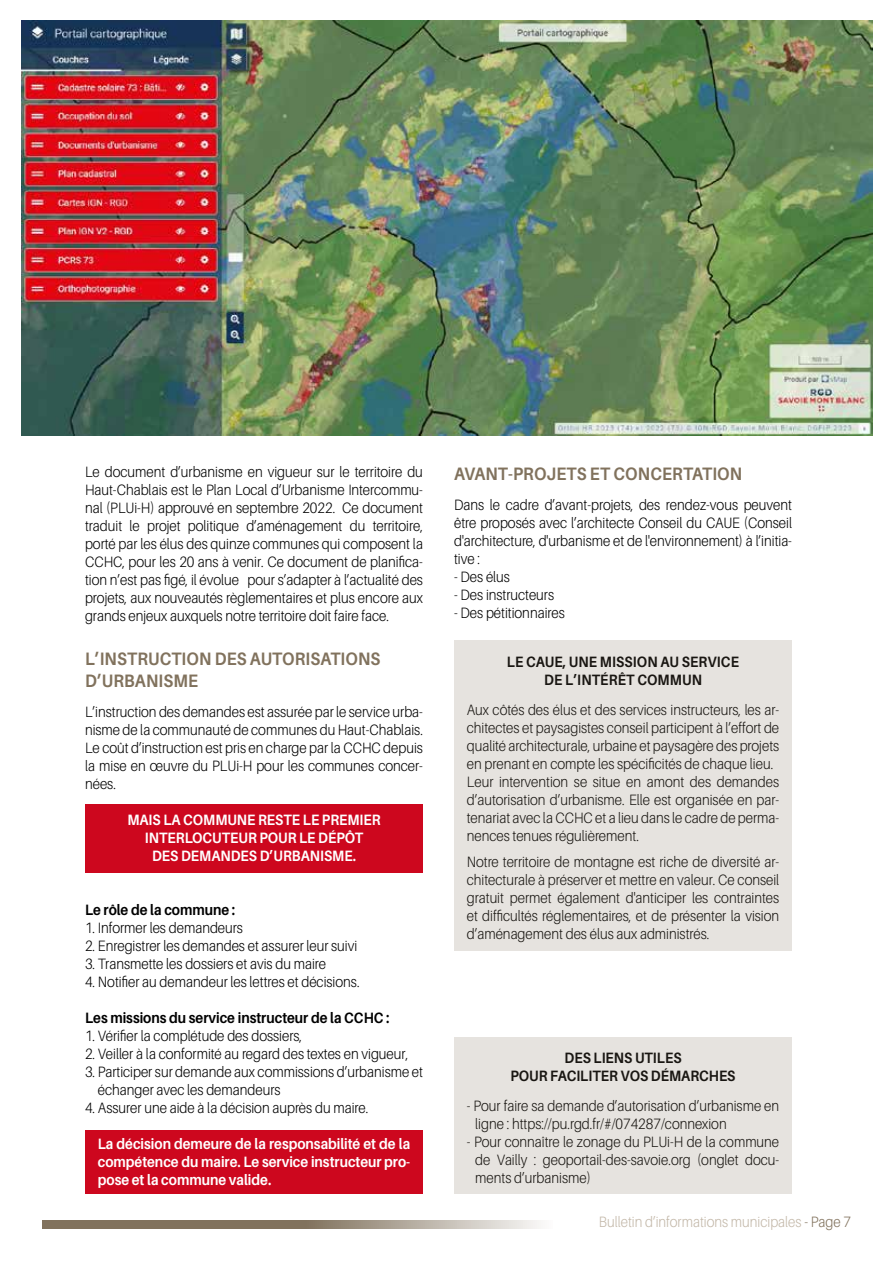
<style>
.page{position:relative;width:893px;height:1263px;background:#fff}
.page>*{position:absolute;margin:0;border:0;box-sizing:border-box;transform-origin:0 0}
.t1{font:700 18px/21.6px "Aileron";letter-spacing:.01em;color:#81725d;scale:.9 1}
.t2{font:300 15px/18px "Aileron";color:#000;text-align:justify;scale:.9 1}
.t3{font:700 15px/18px "Aileron";color:#fff;text-align:center;scale:.9 1}
.t4{font:700 15px/18px "Aileron";color:#000;text-align:center;scale:.9 1}
.t5{font:300 15px "Aileron";color:#c3b8a9;scale:.9 1}
.s1{color:#81725d}
</style>
<div class="page">
<div style="left:85px;top:1130px;width:338px;height:64px;background:#cd071e"></div>
<div style="left:85px;top:805px;width:338px;height:68px;background:#cd071e"></div>
<svg style="left:43px;top:1220px;width:498px;height:9px;background:#9c9180"></svg>
<div style="left:454px;top:640px;width:338px;height:310px;background:#e6e3df"></div>
<img style="left:21px;top:21px;width:851px;height:414px">
<div style="left:454px;top:1037px;width:338px;height:157px;background:#e6e3df"></div>
<p class="t2" style="left:85px;top:463px;width:377px">Le document d’urbanisme en vigueur sur le territoire du Haut-Chablais est le Plan Local d’Urbanisme Intercommu&shy;nal (PLUi-H) approuvé en septembre 2022. Ce document traduit le projet politique d’aménagement du territoire, porté par les élus des quinze communes qui composent la CCHC, pour les 20 ans à venir. Ce document de planifica&shy;tion n’est pas figé, il évolue pour s’adapter à l’actualité des projets, aux nouveautés règlementaires et plus encore aux grands enjeux auxquels notre territoire doit faire face.</p>
<p class="t1" style="left:85px;top:648px;width:330px">L’INSTRUCTION DES AUTORISATIONS<br>D’URBANISME</p>
<p class="t2" style="left:85px;top:703px;width:377px">L’instruction des demandes est assurée par le service urba&shy;nisme de la communauté de communes du Haut-Chablais.<br>Le coût d’instruction est pris en charge par la CCHC depuis la mise en œuvre du PLUi-H pour les communes concer&shy;nées.</p>
<p class="t3" style="left:127px;top:811px;width:283px">MAIS LA COMMUNE RESTE LE PREMIER<br>INTERLOCUTEUR POUR LE DÉPÔT<br>DES DEMANDES D’URBANISME.</p>
<p class="t4" style="left:85px;top:901px;width:168px">Le rôle de la commune :</p>
<p class="t2" style="left:85px;top:919px;width:177px">1. Informer les demandeurs</p>
<p class="t2" style="left:85px;top:937px;width:304px">2. Enregistrer les demandes et assurer leur suivi</p>
<p class="t2" style="left:85px;top:955px;width:269px">3. Transmette les dossiers et avis du maire</p>
<p class="t2" style="left:85px;top:973px;width:307px">4. Notifier au demandeur les lettres et décisions.</p>
<p class="t4" style="left:85px;top:1009px;width:340px">Les missions du service instructeur de la CCHC :</p>
<p class="t2" style="left:85px;top:1027px;width:243px">1. Vérifier la complétude des dossiers,</p>
<p class="t2" style="left:85px;top:1045px;width:361px">2. Veiller à la conformité au regard des textes en vigueur,</p>
<p class="t2" style="left:98px;top:1063px;width:363px;text-indent:-13px">3. Participer sur demande aux commissions d’urbanisme et échanger avec les demandeurs</p>
<p class="t2" style="left:85px;top:1099px;width:316px">4. Assurer une aide à la décision auprès du maire.</p>
<p class="t3" style="left:98px;top:1135px;width:349px;text-align:justify">La décision demeure de la responsabilité et de la compétence du maire. Le service instructeur pro&shy;pose et la commune valide.</p>
<p class="t1" style="left:454px;top:463px;width:322px">AVANT-PROJETS ET CONCERTATION</p>
<p class="t2" style="left:454px;top:495px;width:377px">Dans le cadre d’avant-projets, des rendez-vous peuvent être proposés avec l’architecte Conseil du CAUE (Conseil d'architecture, d'urbanisme et de l'environnement) à l’initia&shy;tive :</p>
<p class="t2" style="left:454px;top:567px;width:64px">- Des élus</p>
<p class="t2" style="left:454px;top:585px;width:113px">- Des instructeurs</p>
<p class="t2" style="left:454px;top:603px;width:125px">- Des pétitionnaires</p>
<p class="t4" style="left:507px;top:653px;width:259px">LE CAUE, UNE MISSION AU SERVICE<br>DE L’INTÉRÊT COMMUN</p>
<p class="t2" style="left:467px;top:701px;width:349px;text-align:left">Aux côtés des élus et des services instructeurs, les ar&shy;chitectes et paysagistes conseil participent à l’effort de qualité architecturale, urbaine et paysagère des projets en prenant en compte les spécificités de chaque lieu.<br>Leur intervention se situe en amont des demandes d’autorisation d’urbanisme. Elle est organisée en par&shy;tenariat avec la CCHC et a lieu dans le cadre de perma&shy;nences tenues régulièrement.</p>
<p class="t2" style="left:467px;top:852px;width:349px">Notre territoire de montagne est riche de diversité ar&shy;chitecturale à préserver et mettre en valeur. Ce conseil gratuit permet également d'anticiper les contraintes et difficultés réglementaires, et de présenter la vision d’aménagement des élus aux administrés.</p>
<p class="t4" style="left:510px;top:1049px;width:251px">DES LIENS UTILES<br>POUR FACILITER VOS DÉMARCHES</p>
<p class="t2" style="left:475px;top:1097px;width:339px;text-indent:-9px">- Pour faire sa demande d’autorisation d’urbanisme en ligne : https://pu.rgd.fr/#/074287/connexion</p>
<p class="t2" style="left:475px;top:1133px;width:339px;text-indent:-9px">- Pour connaître le zonage du PLUi-H de la commune de Vailly : geoportail-des-savoie.org (onglet docu&shy;ments d’urbanisme)</p>
<p class="t5" style="left:599px;top:1213px;width:282px">Bulletin d’informations municipales <span class="s1">- Page 7</span></p>
</div>
